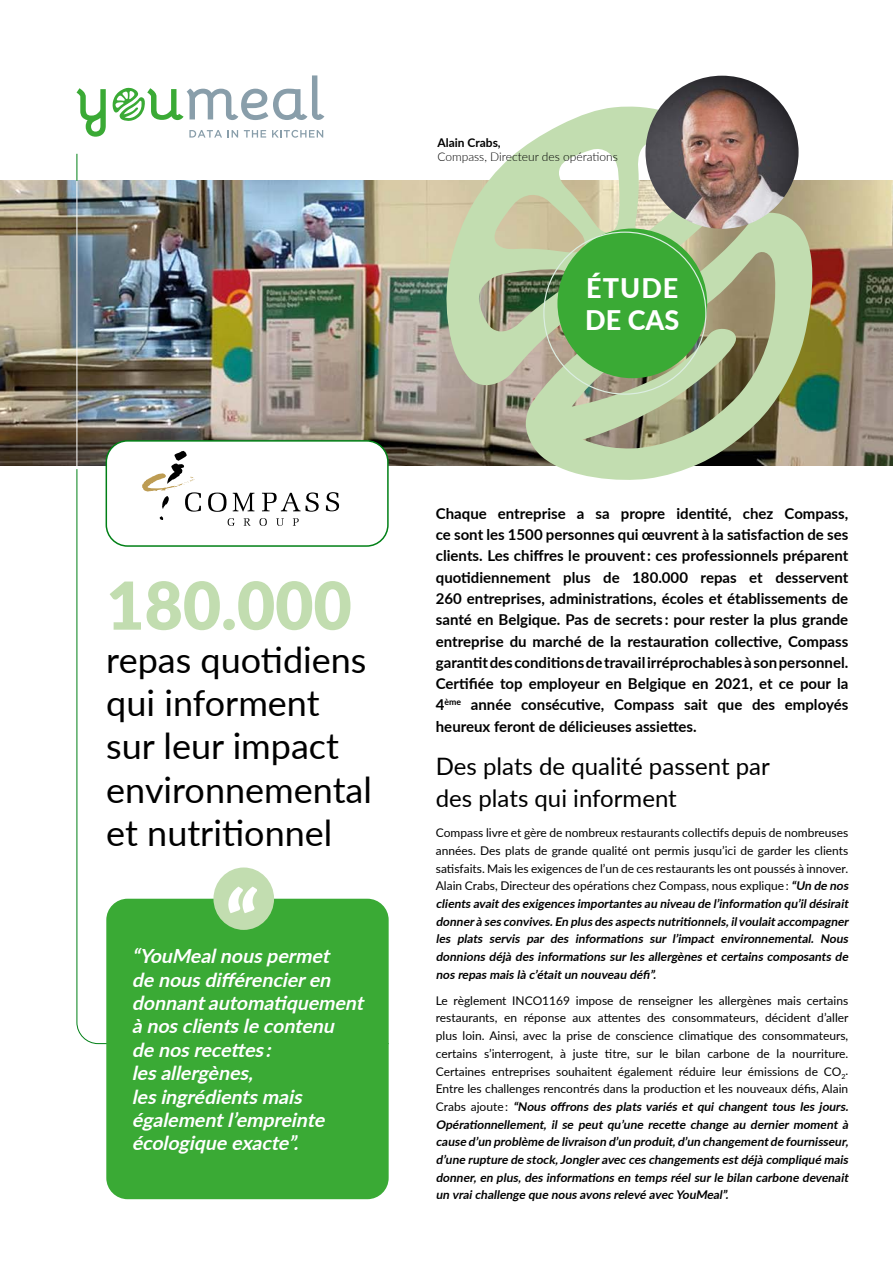
<style>
.page{position:relative;width:893px;height:1263px;background:#fff}
.page>*{position:absolute;margin:0;border:0;box-sizing:border-box;transform-origin:0 0}
.t1{font:900 66px "Lato";color:#c2ddb0}
.t2{font:36px/43.2px "Lato";color:#000}
.t3{font:800 27px/32.4px "Lato";letter-spacing:.04em;color:#fff}
.t4{font:24px/32.1px "Lato";color:#000}
.t5{font:italic 700 19.5px/23.4px "Lato";color:#fff}
.t6{font:700 15px/21.3px "Lato";color:#000;text-align:justify}
.t7{font:12px/17.7px "Lato";color:#000}
.t8{font:italic 700 12px/17.7px "Lato";color:#000}
.t9{font:300 12px "Lato";color:#000}
.t10{font:700 12px "Lato";color:#000}
.s1{font-weight:400;font-style:normal}
.s2{font-weight:700;font-style:italic}
</style>
<div class="page">
<img style="left:0;top:181px;width:893px;height:285px">
<svg style="left:76px;top:468px;width:313px;height:576px"></svg>
<hr style="left:77px;top:181px;width:1px;height:288px;background:#fff">
<svg style="left:77px;top:154px;width:1px;height:27px"></svg>
<div style="left:106px;top:899px;width:283px;height:300px;background:#3aaa35;border-radius:21px"></div>
<div style="left:213px;top:867px;width:61px;height:63px;background:#c2ddb0;border-radius:50%"></div>
<svg style="left:228px;top:886px;width:29px;height:27px"></svg>
<div style="left:106px;top:441px;width:282px;height:105px;background:#fff;border-radius:21px"></div>
<svg style="left:142px;top:450px;width:197px;height:76px"></svg>
<div style="left:106px;top:440px;width:283px;height:107px;border:2px solid #018016;border-radius:21px"></div>
<svg style="left:189px;top:130px;width:33px;height:8px"></svg>
<svg style="left:228px;top:130px;width:10px;height:8px"></svg>
<svg style="left:244px;top:130px;width:22px;height:8px"></svg>
<svg style="left:272px;top:130px;width:51px;height:8px"></svg>
<svg style="left:77px;top:88px;width:29px;height:49px"></svg>
<svg style="left:112px;top:75px;width:212px;height:46px"></svg>
<svg style="left:526px;top:213px;width:290px;height:267px;fill:#c2ddb0"></svg>
<svg style="left:445px;top:106px;width:291px;height:279px;fill:#c2ddb0"></svg>
<div style="left:557px;top:228px;width:150px;height:150px;background:#3aaa35;border-radius:50%"></div>
<img style="left:645px;top:76px;width:154px;height:153px;border-radius:77px">
<p class="t10" style="left:437px;top:134px;width:65px">Alain Crabs,</p>
<p class="t9" style="left:437px;top:149px;width:182px">Compass, Directeur des opérations</p>
<h3 class="t3" style="left:585px;top:271px;width:96px">ÉTUDE<br>DE CAS</h3>
<h1 class="t1" style="left:106px;top:556px;width:247px">180.000</h1>
<h2 class="t2" style="left:106px;top:637px;width:267px">repas quotidiens qui informent sur leur impact environnemental et nutritionnel</h2>
<h3 class="t5" style="left:132px;top:943px;width:238px">“YouMealnouspermet denousdifférencieren donnantautomatiquement ànosclientslecontenu denosrecettes: lesallergènes, lesingrédientsmais égalementl’empreinte écologiqueexacte”.</h3>
<p class="t6" style="left:436px;top:502px;width:414px">Chaque entreprise a sa propre identité, chez Compass, ce sont les 1500 personnes qui œuvrent à la satisfaction de ses clients. Les chiffres le prouvent : ces professionnels préparent quotidiennement plus de 180.000 repas et desservent 260 entreprises, administrations, écoles et établissements de santé en Belgique. Pas de secrets : pour rester la plus grande entreprise du marché de la restauration collective, Compass garantit des conditions de travail irréprochables à son personnel.<br>Certifiée top employeur en Belgique en 2021, et ce pour la 4<sup>ème</sup> année consécutive, Compass sait que des employés heureux feront de délicieuses assiettes.</p>
<h3 class="t4" style="left:436px;top:749px;width:336px">Des plats de qualité passent par des plats qui informent</h3>
<p class="t8" style="left:436px;top:823px;width:417px"><span class="s1">Compass livre et gère de nombreux restaurants collectifs depuis de nombreuses années. Des plats de grande qualité ont permis jusqu’ici de garder les clients satisfaits. Mais les exigences de l’un de ces restaurants les ont poussés à innover.<br>Alain Crabs, Directeur des opérations chez Compass, nous explique :</span> “Un de nos clients avaitdes exigences importantes au niveau de l’information qu’ildésirait donnerà ses convives.En plus des aspects nutritionnels,ilvoulaitaccompagner les plats servis par des informations sur l’impact environnemental. Nous donnions déjà des informations sur les allergènes et certains composants de nos repas mais là c’étaitun nouveau défi”.</p>
<p class="t7" style="left:436px;top:991px;width:416px">Le règlement INCO1169 impose de renseigner les allergènes mais certains restaurants, en réponse aux attentes des consommateurs, décident d’aller plus loin. Ainsi, avec la prise de conscience climatique des consommateurs, certains s’interrogent, à juste titre, sur le bilan carbone de la nourriture.<br>Certaines entreprises souhaitent également réduire leur émissions de CO<sub>2</sub>.<br>Entre les challenges rencontrés dans la production et les nouveaux défis, Alain C r a b s a j o u t e : <span class="s2">“Nous offrons des plats variés et qui changent tous les jours.<br>Opérationnellement, il se peut qu’une recette change au dernier moment à cause d’un problème de livraison d’un produit,d’un changementde fournisseur, d’une rupture de stock,Jongleravec ces changements estdéjà compliqué mais donner, en plus, des informations en temps réel surle bilan carbone devenait un vraichallenge que nous avons relevé avec YouMeal”.</span></p>
</div>
